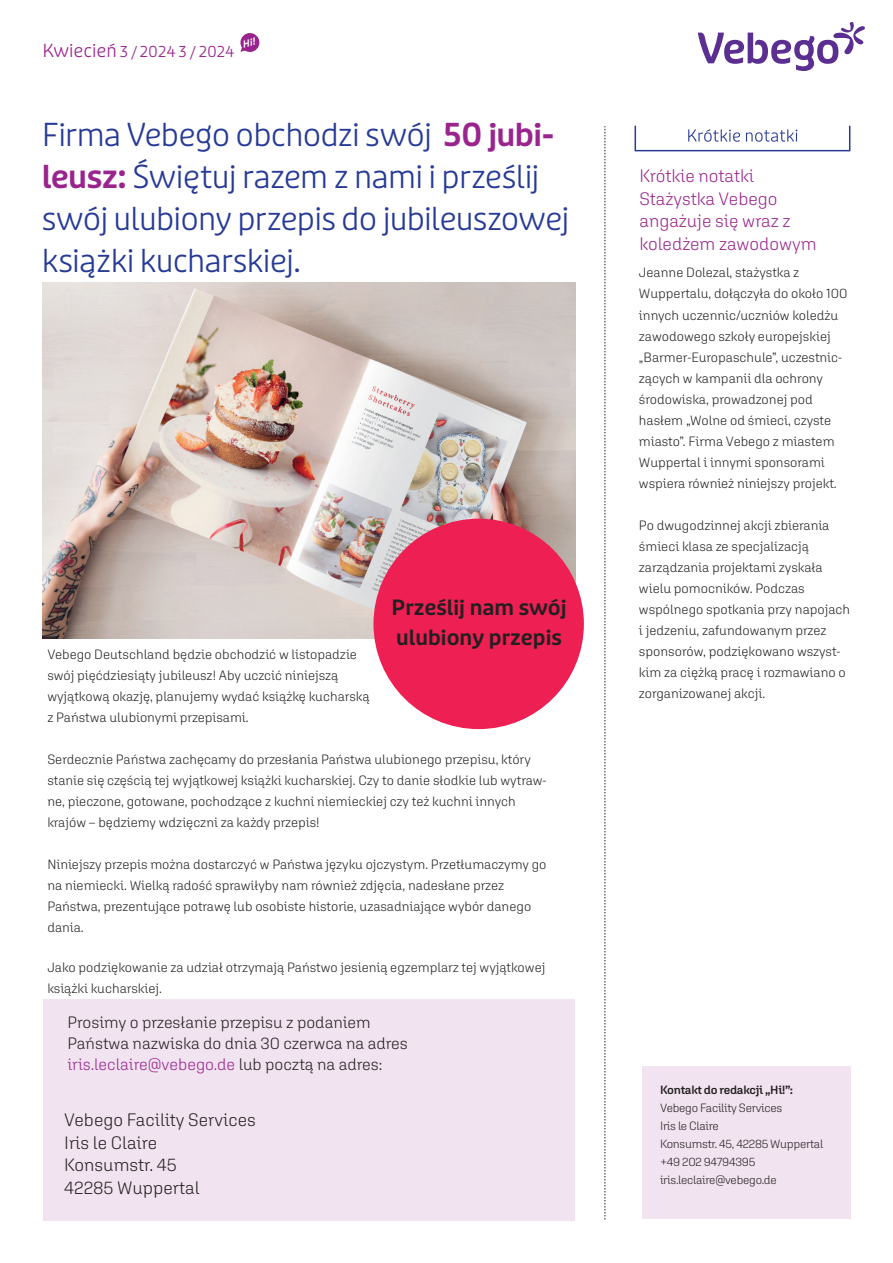
<style>
.page{position:relative;width:893px;height:1263px;background:#fff}
.page>*{position:absolute;margin:0;border:0;box-sizing:border-box;transform-origin:0 0}
.t1{font:300 31.5px/42px "Puffin Display";letter-spacing:-.025em;color:#263a96}
.t2{font:600 21px/30px "Puffin Display";color:#231f20}
.t3{font:300 18px/22.5px "Aglet Sans";color:#9a248e}
.t4{font:300 18px/22.5px "Aglet Sans";color:#231f20}
.t5{font:300 16.5px/21px "Aglet Sans";color:#231f20}
.t6{font:300 15px "Puffin Display";letter-spacing:-.005em;color:#99248e}
.t7{font:300 13.5px/21px "Aglet Sans";color:#231f20}
.t8{font:300 12px/18px "Aglet Sans";letter-spacing:-.02em;color:#231f20}
.t9{font:600 12px "Aglet Sans";letter-spacing:-.02em;color:#231f20}
.s1{font-size:18px;color:#9a248e}
.s2{font-weight:600;color:#9a248e}
.s3{color:#9a248e}
</style>
<div class="page">
<svg style="left:698px;top:22px;width:167px;height:49px"></svg>
<div style="left:240px;top:33px;width:19px;height:19px;background:#99248e;border-radius:50%"></div>
<svg style="left:605px;top:126px;width:1px;height:1093px"></svg>
<img style="left:634px;top:125px;width:216px;height:26px">
<div style="left:642px;top:1067px;width:208px;height:152px;background:#f1e3ef"></div>
<img style="left:43px;top:283px;width:532px;height:355px">
<div style="left:373px;top:519px;width:211px;height:210px;background:#ed1f53;border-radius:50%"></div>
<div style="left:43px;top:999px;width:531px;height:221px;background:#f1e3ef"></div>
<svg style="left:240px;top:37px;width:15px;height:15px"></svg>
<p class="t6" style="left:43px;top:43px;width:193px"><span class="s1">Kwiecień</span> 3 / 2024 3 / 2024</p>
<h1 class="t1" style="left:42px;top:115px;width:529px">Firma Vebego obchodzi swój <span class="s2">50 jubi&shy;leusz:</span> Świętuj razem z nami i prześlij swój ulubiony przepis do jubileuszowej książki kucharskiej.</h1>
<h2 class="t2" style="left:392px;top:593px;width:176px">Prześlij nam swój ulubiony przepis</h2>
<p class="t7" style="left:47px;top:643px;width:324px">Vebego Deutschland będzie obchodzić w listopadzie swój pięćdziesiąty jubileusz! Aby uczcić niniejszą wyjątkową okazję, planujemy wydać książkę kucharską z Państwa ulubionymi przepisami.</p>
<p class="t7" style="left:47px;top:749px;width:501px">Serdecznie Państwa zachęcamy do przesłania Państwa ulubionego przepisu, który stanie się częścią tej wyjątkowej książki kucharskiej. Czy to danie słodkie lub wytraw&shy;ne, pieczone, gotowane, pochodzące z kuchni niemieckiej czy też kuchni innych krajów – będziemy wdzięczni za każdy przepis!</p>
<p class="t7" style="left:47px;top:854px;width:501px">Niniejszy przepis można dostarczyć w Państwa języku ojczystym. Przetłumaczymy go na niemiecki. Wielką radość sprawiłyby nam również zdjęcia, nadesłane przez Państwa, prezentujące potrawę lub osobiste historie, uzasadniające wybór danego dania.</p>
<p class="t7" style="left:47px;top:957px;width:500px">Jako podziękowanie za udział otrzymają Państwo jesienią egzemplarz tej wyjątkowej książki kucharskiej.</p>
<p class="t5" style="left:68px;top:1011px;width:342px">Prosimy o przesłanie przepisu z podaniem<br>Państwa nazwiska do dnia 30 czerwca na adres <span class="s3">iris.leclaire@vebego.de</span> lub pocztą na adres:</p>
<h3 class="t4" style="left:64px;top:1108px;width:193px">Vebego Facility Services<br>Iris le Claire<br>Konsumstr. 45<br>42285 Wuppertal</h3>
<h3 class="t3" style="left:639px;top:165px;width:179px">Krótkie notatki<br>Stażystka Vebego angażuje się wraz z koledżem zawodowym</h3>
<p class="t7" style="left:639px;top:262px;width:210px">Jeanne Dolezal, stażystka z<br>Wuppertalu, dołączyła do około 100 innych uczennic/uczniów koledżu zawodowego szkoły europejskiej „Barmer-Europaschule”, uczestnic&shy;zących w kampanii dla ochrony środowiska, prowadzonej pod hasłem „Wolne od śmieci, czyste miasto”. Firma Vebego z miastem<br>Wuppertal i innymi sponsorami wspiera również niniejszy projekt.</p>
<p class="t7" style="left:639px;top:514px;width:213px">Po dwugodzinnej akcji zbierania śmieci klasa ze specjalizacją zarządzania projektami zyskała wielu pomocników. Podczas wspólnego spotkania przy napojach i jedzeniu, zafundowanym przez sponsorów, podziękowano wszyst&shy;kim za ciężką pracę i rozmawiano o zorganizowanej akcji.</p>
<p class="t9" style="left:660px;top:1082px;width:135px">Kontakt do redakcji „Hi!”:</p>
<p class="t8" style="left:660px;top:1099px;width:165px">Vebego Facility Services<br>Iris le Claire<br>Konsumstr. 45, 42285 Wuppertal +49 202 94794395 iris.leclaire@vebego.de</p>
</div>
